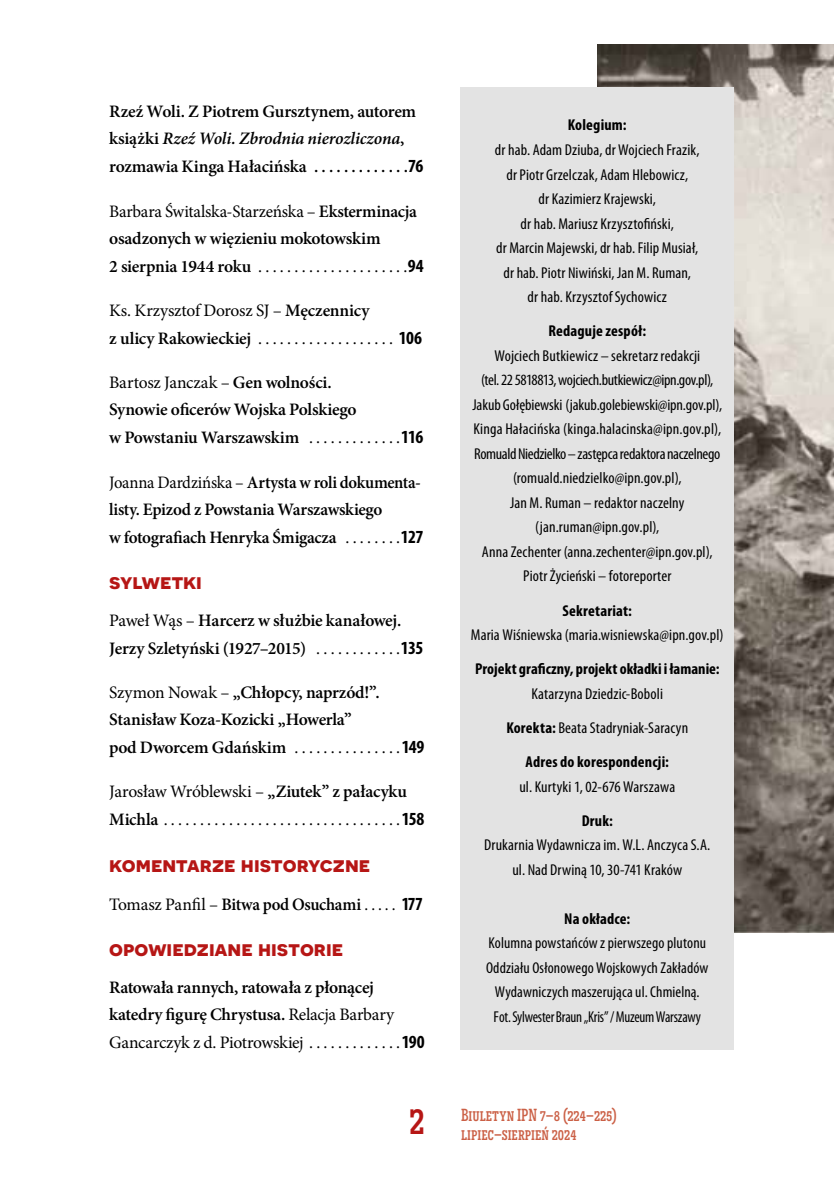
<style>
.page{position:relative;width:834px;height:1191px;background:#fff}
.page>*{position:absolute;margin:0;border:0;box-sizing:border-box;transform-origin:0 0}
.t1{font:500 43.75px "Novecentoslabcondensed";color:#b61615}
.t2{font:700 21px "Novecentosanswide";letter-spacing:-.005em;color:#b61615}
.t3{font:600 17.5px/27.5px "Minion Pro";letter-spacing:-.015em;color:#000}
.t4{font:17.5px/28px "Minion Pro";letter-spacing:-.015em;color:#000}
.t5{font:600 17.5px/27.5px "Minion Pro";letter-spacing:-.015em;color:#000;scale:.95 1}
.t6{font:500 17.5px/19.2px "Novecentoslabcondensed";color:#cb6046}
.t7{font:condensed 15.75px/24.5px "Myriad Pro";letter-spacing:.005em;color:#000;text-align:center}
.t8{font:700 condensed 15.75px "Myriad Pro";letter-spacing:.01em;color:#000}
.s1{font-style:italic}
.s2{font-family:"Myriad Pro";font-weight:700;font-stretch:condensed;font-size:18.55px}
.s3{font-weight:400}
.s4{font-weight:600}
.s5{font-weight:700}
</style>
<div class="page">
<img style="left:597px;top:44px;width:236px;height:889px">
<div style="left:460px;top:87px;width:273px;height:962px;background:#e3e3e3"></div>
<p class="t3" style="left:109px;top:98px;width:315px">Rzeź Woli. Z Piotrem Gursztynem, autorem książki <span class="s1">Rzeź Woli. Zbrodnia nierozliczona</span>, rozmawia Kinga Hałacińska . . . . . . . . . . . . <span class="s2">76</span></p>
<p class="t3" style="left:109px;top:197px;width:316px"><span class="s3">Barbara Świtalska-Starzeńska –</span> Eksterminacja osadzonych w więzieniu mokotowskim<br>2 sierpnia 1944 roku <span class="s3">. . . . . . . . . . . . . . . . . . . .</span> <span class="s2">94</span></p>
<p class="t4" style="left:109px;top:296px;width:314px">Ks. Krzysztof Dorosz SJ – <span class="s4">Męczennicy<br>z ulicy Rakowieckiej</span> . . . . . . . . . . . . . . . . . . <span class="s2">106</span></p>
<p class="t3" style="left:109px;top:369px;width:315px"><span class="s3">Bartosz Janczak –</span> Gen wolności.<br>Synowie oficerów Wojska Polskiego<br>w Powstaniu Warszawskim <span class="s3">. . . . . . . . . . . .</span> <span class="s2">116</span></p>
<p class="t5" style="left:109px;top:468px;width:332px"><span class="s3">Joanna Dardzińska –</span> Artysta w roli dokumenta&shy;listy. Epizod z Powstania Warszawskiego<br>w fotografiach Henryka Śmigacza <span class="s3">. . . . . . .</span> <span class="s2">127</span></p>
<h2 class="t2" style="left:109px;top:568px;width:94px">sylwetki</h2>
<p class="t3" style="left:109px;top:606px;width:316px;line-height:28px"><span class="s3">Paweł Wąs –</span> Harcerz w służbie kanałowej.<br>Jerzy Szletyński (1927–2015) <span class="s3">. . . . . . . . . . .</span> <span class="s2">135</span></p>
<p class="t3" style="left:109px;top:678px;width:317px"><span class="s3">Szymon Nowak –</span> „Chłopcy, naprzód!”.<br>Stanisław Koza-Kozicki „Howerla”<br>pod Dworcem Gdańskim <span class="s3">. . . . . . . . . . . . . .</span> <span class="s2">149</span></p>
<p class="t4" style="left:109px;top:778px;width:317px">Jarosław Wróblewski – <span class="s4">„Ziutek” z pałacyku<br>Michla</span> . . . . . . . . . . . . . . . . . . . . . . . . . . . . . . . . <span class="s2">158</span></p>
<h2 class="t2" style="left:109px;top:851px;width:262px">komentarze historyczne</h2>
<p class="t4" style="left:109px;top:890px;width:315px">Tomasz Panfil – <span class="s4">Bitwa pod Osuchami</span> . . . . . <span class="s2">177</span></p>
<h2 class="t2" style="left:109px;top:935px;width:235px">opowiedziane historie</h2>
<p class="t3" style="left:109px;top:973px;width:317px">Ratowała rannych, ratowała z płonącej katedry figurę Chrystusa. <span class="s3">Relacja Barbary<br>Gancarczyk z d. Piotrowskiej . . . . . . . . . . . .</span> <span class="s2">190</span></p>
<p class="t8" style="left:568px;top:117px;width:60px">Kolegium:</p>
<p class="t7" style="left:495px;top:138px;width:206px">dr hab. Adam Dziuba, drWojciech Frazik, dr Piotr Grzelczak, Adam Hlebowicz,<br>dr Kazimierz Krajewski,<br>dr hab. Mariusz Krzysztofiński,<br>dr Marcin Majewski, dr hab. Filip Musiał, dr hab. Piotr Niwiński, Jan M. Ruman,<br>dr hab. Krzysztof Sychowicz</p>
<p class="t8" style="left:548px;top:322px;width:99px">Redaguje zespół:</p>
<p class="t7" style="left:472px;top:343px;width:251px">Wojciech Butkiewicz – sekretarz redakcji<br>(tel. 22 5818813, wojciech.butkiewicz@ipn.gov.pl), Jakub Gołębiewski (jakub.golebiewski@ipn.gov.pl), Kinga Hałacińska (kinga.halacinska@ipn.gov.pl), Romuald Niedzielko–zastępca redaktora naczelnego (romuald.niedzielko@ipn.gov.pl),<br>Jan M. Ruman – redaktor naczelny (jan.ruman@ipn.gov.pl),<br>Anna Zechenter (anna.zechenter@ipn.gov.pl), Piotr Życieński – fotoreporter</p>
<p class="t8" style="left:562px;top:601px;width:71px">Sekretariat:</p>
<p class="t7" style="left:471px;top:623px;width:254px">Maria Wiśniewska (maria.wisniewska@ipn.gov.pl)</p>
<p class="t8" style="left:475px;top:660px;width:246px">Projekt graficzny, projekt okładki i łamanie:</p>
<p class="t7" style="left:506px;top:677px;width:183px;line-height:34.1px">Katarzyna Dziedzic-Boboli<br><span class="s5">Korekta:</span> Beata Stadryniak-Saracyn<br><span class="s5">Adres do korespondencji:</span></p>
<p class="t7" style="left:519px;top:774px;width:157px">ul. Kurtyki 1, 02-676 Warszawa</p>
<p class="t8" style="left:581px;top:812px;width:33px">Druk:</p>
<p class="t7" style="left:484px;top:833px;width:228px">Drukarnia Wydawnicza im. W.L. Anczyca S.A. ul. Nad Drwiną 10, 30-741 Kraków</p>
<p class="t8" style="left:564px;top:910px;width:67px">Na okładce:</p>
<p class="t7" style="left:486px;top:931px;width:224px">Kolumna powstańców z pierwszego plutonu Oddziału Osłonowego Wojskowych Zakładów Wydawniczych maszerująca ul. Chmielną.<br>Fot. Sylwester Braun „Kris” / Muzeum Warszawy</p>
<h1 class="t1" style="left:409px;top:1093px;width:17px">2</h1>
<p class="t6" style="left:461px;top:1104px;width:157px">Biuletyn IPN 7–8 (224–225) lipiec–sierpień 2024</p>
</div>
